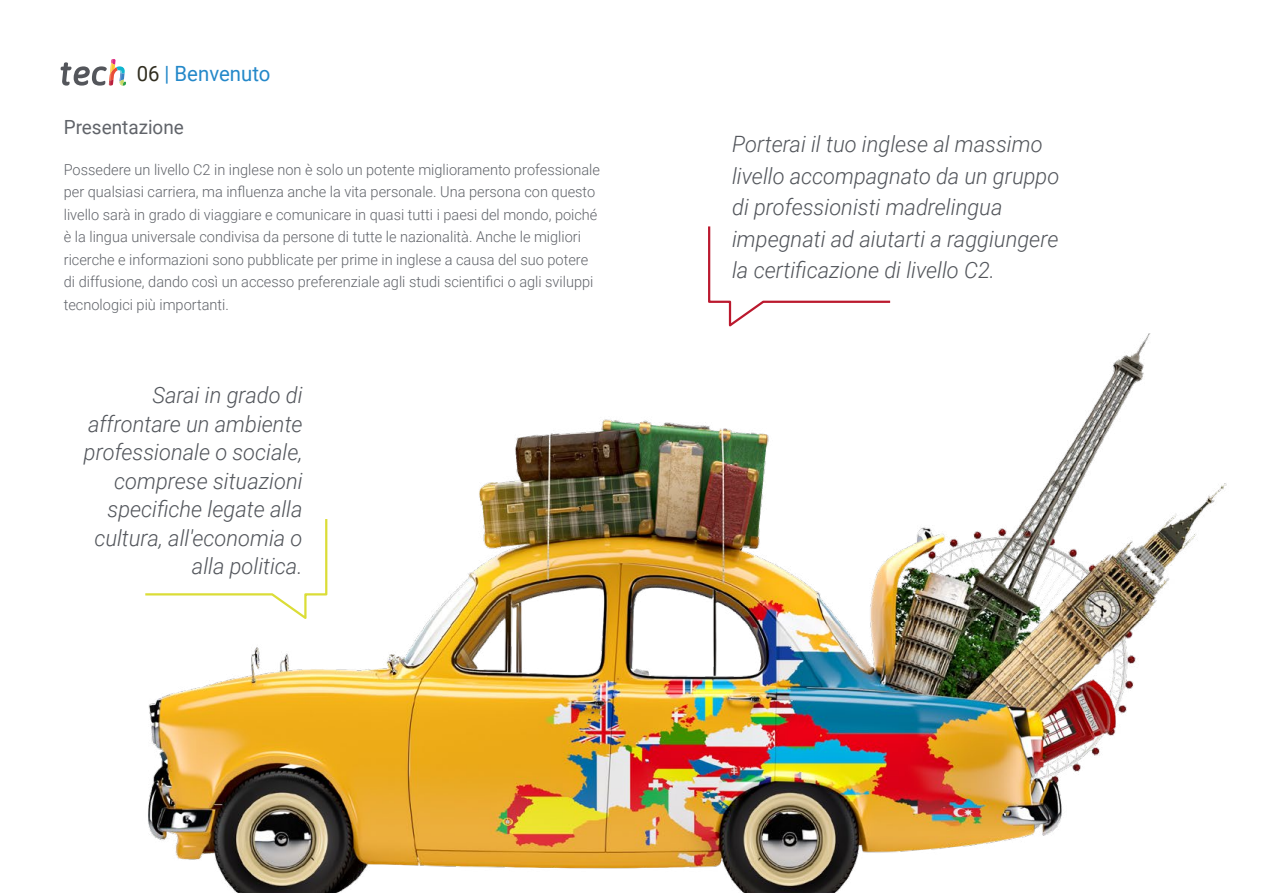
<style>
.page{position:relative;width:1263px;height:893px;background:#fff}
.page>*{position:absolute;margin:0;border:0;box-sizing:border-box;transform-origin:0 0}
.t1{font:italic 300 22.5px/28.5px "Roboto";color:#52555b;text-align:right}
.t2{font:21px "Roboto";color:#2488c9}
.t3{font:19.5px "Roboto";color:#61646a}
.t4{font:300 15px/22.5px "Roboto";color:#61646a}
.s1{color:#312e20}
</style>
<div class="page">
<img style="left:148px;top:334px;width:1079px;height:559px">
<svg style="left:145px;top:517px;width:183px;height:105px"></svg>
<svg style="left:708px;top:226px;width:183px;height:101px"></svg>
<svg style="left:61px;top:59px;width:65px;height:27px"></svg>
<h2 class="t2" style="left:137px;top:59px;width:135px"><span class="s1">06</span> | Benvenuto</h2>
<h3 class="t3" style="left:64px;top:113px;width:122px">Presentazione</h3>
<p class="t4" style="left:64px;top:158px;width:538px">Possedere un livello C2 in inglese non è solo un potente miglioramento professionale per qualsiasi carriera, ma influenza anche la vita personale. Una persona con questo livello sarà in grado di viaggiare e comunicare in quasi tutti i paesi del mondo, poiché è la lingua universale condivisa da persone di tutte le nazionalità. Anche le migliori ricerche e informazioni sono pubblicate per prime in inglese a causa del suo potere di diffusione, dando così un accesso preferenziale agli studi scientifici o agli sviluppi tecnologici più importanti.</p>
<h1 class="t1" style="left:84px;top:380px;width:220px">Sarai in grado di affrontare un ambiente professionale o sociale, comprese situazioni specifiche legate alla cultura, all'economia o alla politica.</h1>
<h1 class="t1" style="left:732px;top:128px;width:329px;line-height:31.5px;text-align:left">Porterai il tuo inglese al massimo livello accompagnato da un gruppo di professionisti madrelingua impegnati ad aiutarti a raggiungere la certificazione di livello C2.</h1>
</div>
